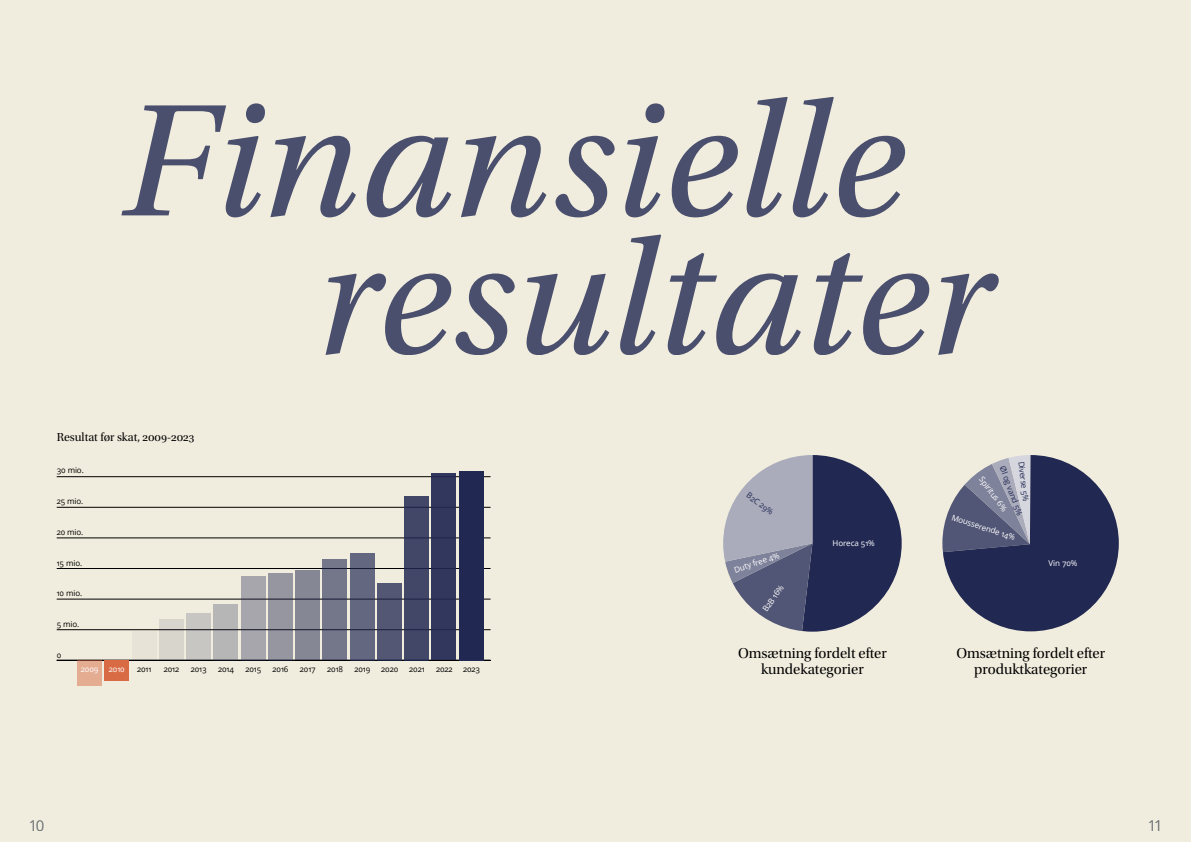
<style>
.page{position:relative;width:1191px;height:842px;background:#f1edde}
.page>*{position:absolute;margin:0;border:0;box-sizing:border-box;transform-origin:0 0}
.t1{font:italic 168.4px/137.7px "Utopia Std";letter-spacing:.005em;color:#212852}
.t2{font:15px/16px "Utopia Std Subh";color:#000;text-align:center}
.t3{font:15px "Open Sans";color:#2c3847}
.t4{font:12.2px "Utopia Std Subh";color:#000}
.t5{font:8px "Open Sans";letter-spacing:-.01em;color:#000}
.t6{font:8px "Open Sans";letter-spacing:-.01em;color:#fff}
.t7{font:8px "Open Sans";color:#212852}
</style>
<div class="page">
<svg style="left:942px;top:455px;width:176px;height:176px"></svg>
<svg style="left:723px;top:455px;width:178px;height:177px"></svg>
<hr style="left:57px;top:629px;width:433px;height:1px;background:#000">
<hr style="left:57px;top:599px;width:433px;height:1px;background:#000">
<hr style="left:57px;top:568px;width:433px;height:1px;background:#000">
<hr style="left:57px;top:538px;width:433px;height:1px;background:#000">
<hr style="left:57px;top:507px;width:433px;height:1px;background:#000">
<hr style="left:57px;top:476px;width:433px;height:1px;background:#000">
<hr style="left:57px;top:660px;width:433px;height:1px;background:#000">
<div style="left:431px;top:473px;width:25px;height:187px;background:#32385d"></div>
<div style="left:404px;top:496px;width:25px;height:164px;background:#424768"></div>
<div style="left:377px;top:583px;width:25px;height:77px;background:#535774"></div>
<div style="left:350px;top:553px;width:24px;height:107px;background:#63677f"></div>
<div style="left:322px;top:559px;width:25px;height:101px;background:#74768a"></div>
<div style="left:295px;top:571px;width:25px;height:89px;background:#858795"></div>
<div style="left:268px;top:573px;width:25px;height:87px;background:#9596a0"></div>
<div style="left:241px;top:576px;width:24px;height:84px;background:#a6a6ac"></div>
<div style="left:213px;top:604px;width:25px;height:56px;background:#b7b6b7"></div>
<div style="left:186px;top:613px;width:25px;height:47px;background:#c8c6c2"></div>
<div style="left:159px;top:619px;width:25px;height:41px;background:#d8d5cd"></div>
<div style="left:132px;top:631px;width:24px;height:29px;background:#e7e3d7"></div>
<div style="left:77px;top:660px;width:25px;height:26px;background:#e4ac91"></div>
<div style="left:104px;top:660px;width:25px;height:21px;background:#d86b44"></div>
<div style="left:458px;top:471px;width:25px;height:189px;background:#212852"></div>
<h1 class="t1" style="left:316px;top:95px;width:678px;text-indent:-195px">Finansielle resultater</h1>
<h3 class="t4" style="left:57px;top:430px;width:139px">Resultat før skat, 2009-2023</h3>
<p class="t5" style="left:57px;top:465px;width:29px">30 mio.</p>
<p class="t5" style="left:57px;top:496px;width:28px">25 mio.</p>
<p class="t5" style="left:57px;top:527px;width:28px">20 mio.</p>
<p class="t5" style="left:57px;top:557px;width:27px">15 mio.</p>
<p class="t5" style="left:57px;top:588px;width:27px">10 mio.</p>
<p class="t5" style="left:57px;top:619px;width:24px">5 mio.</p>
<p class="t5" style="left:57px;top:650px;width:6px">0</p>
<p class="t6" style="left:81px;top:663px;width:19px">2009</p>
<p class="t6" style="left:109px;top:663px;width:17px">2010</p>
<p class="t5" style="left:137px;top:663px;width:16px">2011</p>
<p class="t5" style="left:164px;top:663px;width:17px">2012</p>
<p class="t5" style="left:191px;top:663px;width:17px">2013</p>
<p class="t5" style="left:218px;top:663px;width:17px">2014</p>
<p class="t5" style="left:245px;top:663px;width:17px">2015</p>
<p class="t5" style="left:273px;top:663px;width:17px">2016</p>
<p class="t5" style="left:300px;top:663px;width:17px">2017</p>
<p class="t5" style="left:327px;top:663px;width:17px">2018</p>
<p class="t5" style="left:354px;top:663px;width:17px">2019</p>
<p class="t5" style="left:381px;top:663px;width:18px">2020</p>
<p class="t5" style="left:409px;top:663px;width:17px">2021</p>
<p class="t5" style="left:436px;top:663px;width:18px">2022</p>
<p class="t5" style="left:463px;top:663px;width:19px">2023</p>
<p class="t7" style="left:751px;top:490px;width:33px;rotate:37deg">B2C 29%</p>
<p class="t6" style="left:733px;top:565px;width:48px;rotate:-19deg">Duty free 4%</p>
<p class="t6" style="left:760px;top:607px;width:32px;rotate:-55deg">B2B 16%</p>
<p class="t6" style="left:832px;top:537px;width:44px">Horeca 51%</p>
<h2 class="t2" style="left:738px;top:645px;width:150px">Omsætning fordelt efter kundekategorier</h2>
<p class="t7" style="left:1026px;top:460px;width:42px;rotate:83deg">Diverse 5%</p>
<p class="t7" style="left:1007px;top:464px;width:54px;rotate:70deg">Øl og vand 5%</p>
<p class="t6" style="left:985px;top:474px;width:42px;rotate:53deg">Spiritus 6%</p>
<p class="t6" style="left:953px;top:512px;width:68px;rotate:18deg">Mousserende 14%</p>
<p class="t6" style="left:1048px;top:558px;width:30px">Vin 70%</p>
<h2 class="t2" style="left:956px;top:645px;width:150px">Omsætning fordelt efter produktkategorier</h2>
<h2 class="t3" style="left:28px;top:815px;width:18px">10</h2>
<h2 class="t3" style="left:1147px;top:815px;width:17px">11</h2>
</div>
